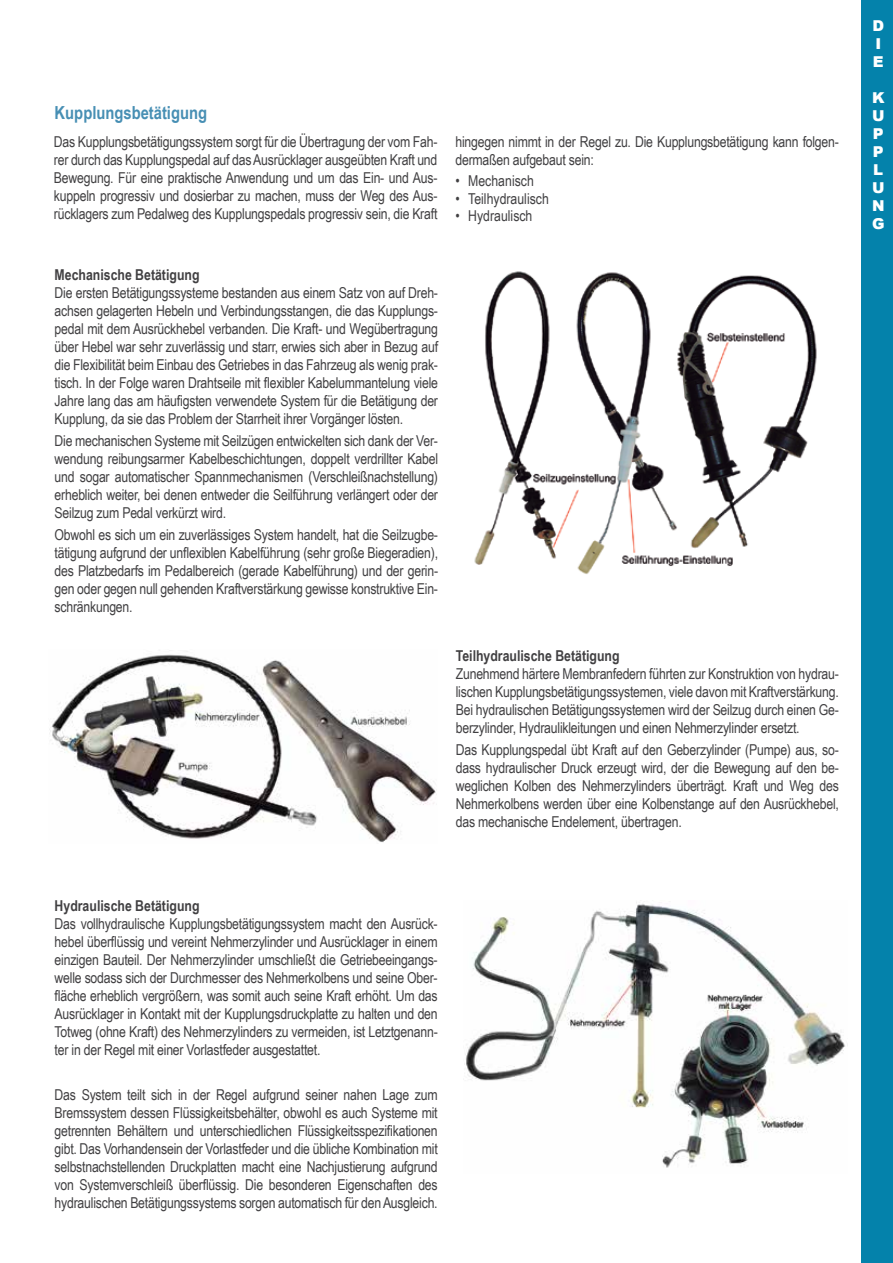
<style>
.page{position:relative;width:893px;height:1263px;background:#fff}
.page>*{position:absolute;margin:0;border:0;box-sizing:border-box;transform-origin:0 0}
.t1{font:700 18px "Arial Narrow";color:#478fb4}
.t2{font:15px/18px "Arial Narrow";letter-spacing:-.015em;color:#414042;text-align:justify}
.t3{font:700 15px "Arial Narrow";color:#414042}
.t4{font:900 15px/18px "Arial";color:#fff}
</style>
<div class="page">
<div style="left:862px;top:0;width:31px;height:1263px;background:#0482ab"></div>
<img style="left:474px;top:271px;width:343px;height:303px">
<img style="left:49px;top:651px;width:387px;height:191px">
<img style="left:464px;top:902px;width:381px;height:266px">
<p class="t1" style="left:55px;top:99px;width:154px">Kupplungsbetätigung</p>
<p class="t2" style="left:54px;top:132px;width:385px">Das Kupplungsbetätigungssystem sorgt für die Übertragung der vom Fah&shy;rer durch das Kupplungspedal auf das Ausrücklager ausgeübten Kraft und Bewegung. Für eine praktische Anwendung und um das Ein- und Aus&shy;kuppeln progressiv und dosierbar zu machen, muss der Weg des Aus&shy;rücklagers zum Pedalweg des Kupplungspedals progressiv sein, die Kraft</p>
<p class="t2" style="left:455px;top:132px;width:385px">hingegen nimmt in der Regel zu. Die Kupplungsbetätigung kann folgen&shy;dermaßen aufgebaut sein:</p>
<p class="t2" style="left:455px;top:172px;width:80px">• Mechanisch</p>
<p class="t2" style="left:455px;top:189px;width:95px">• Teilhydraulisch</p>
<p class="t2" style="left:455px;top:206px;width:78px">• Hydraulisch</p>
<p class="t3" style="left:55px;top:263px;width:146px">Mechanische Betätigung</p>
<p class="t2" style="left:55px;top:283px;width:385px">Die ersten Betätigungssysteme bestanden aus einem Satz von auf Dreh&shy;achsen gelagerten Hebeln und Verbindungsstangen, die das Kupplungs&shy;pedal mit dem Ausrückhebel verbanden. Die Kraft- und Wegübertragung über Hebel war sehr zuverlässig und starr, erwies sich aber in Bezug auf die Flexibilität beim Einbau des Getriebes in das Fahrzeug als wenig prak&shy;tisch. In der Folge waren Drahtseile mit flexibler Kabelummantelung viele Jahre lang das am häufigsten verwendete System für die Betätigung der Kupplung, da sie das Problem der Starrheit ihrer Vorgänger lösten.</p>
<p class="t2" style="left:55px;top:431px;width:385px">Die mechanischen Systeme mit Seilzügen entwickelten sich dank der Ver&shy;wendung reibungsarmer Kabelbeschichtungen, doppelt verdrillter Kabel und sogar automatischer Spannmechanismen (Verschleißnachstellung) erheblich weiter, bei denen entweder die Seilführung verlängert oder der Seilzug zum Pedal verkürzt wird.</p>
<p class="t2" style="left:55px;top:525px;width:385px">Obwohl es sich um ein zuverlässiges System handelt, hat die Seilzugbe&shy;tätigung aufgrund der unflexiblen Kabelführung (sehr große Biegeradien), des Platzbedarfs im Pedalbereich (gerade Kabelführung) und der gerin&shy;gen oder gegen null gehenden Kraftverstärkung gewisse konstruktive Ein&shy;schränkungen.</p>
<p class="t3" style="left:456px;top:644px;width:165px">Teilhydraulische Betätigung</p>
<p class="t2" style="left:456px;top:664px;width:385px">Zunehmend härtere Membranfedern führten zur Konstruktion von hydrau&shy;lischen Kupplungsbetätigungssystemen, viele davon mit Kraftverstärkung.<br>Bei hydraulischen Betätigungssystemen wird der Seilzug durch einen Ge&shy;berzylinder, Hydraulikleitungen und einen Nehmerzylinder ersetzt.</p>
<p class="t2" style="left:456px;top:740px;width:385px">Das Kupplungspedal übt Kraft auf den Geberzylinder (Pumpe) aus, so&shy;dass hydraulischer Druck erzeugt wird, der die Bewegung auf den be&shy;weglichen Kolben des Nehmerzylinders überträgt. Kraft und Weg des Nehmerkolbens werden über eine Kolbenstange auf den Ausrückhebel, das mechanische Endelement, übertragen.</p>
<p class="t3" style="left:55px;top:895px;width:146px">Hydraulische Betätigung</p>
<p class="t2" style="left:55px;top:914px;width:385px">Das vollhydraulische Kupplungsbetätigungssystem macht den Ausrück&shy;hebel überflüssig und vereint Nehmerzylinder und Ausrücklager in einem einzigen Bauteil. Der Nehmerzylinder umschließt die Getriebeeingangs&shy;welle sodass sich der Durchmesser des Nehmerkolbens und seine Ober&shy;fläche erheblich vergrößern, was somit auch seine Kraft erhöht. Um das Ausrücklager in Kontakt mit der Kupplungsdruckplatte zu halten und den Totweg (ohne Kraft) des Nehmerzylinders zu vermeiden, ist Letztgenann&shy;ter in der Regel mit einer Vorlastfeder ausgestattet.</p>
<p class="t2" style="left:55px;top:1085px;width:385px">Das System teilt sich in der Regel aufgrund seiner nahen Lage zum Bremssystem dessen Flüssigkeitsbehälter, obwohl es auch Systeme mit getrennten Behältern und unterschiedlichen Flüssigkeitsspezifikationen gibt. Das Vorhandensein der Vorlastfeder und die übliche Kombination mit selbstnachstellenden Druckplatten macht eine Nachjustierung aufgrund von Systemverschleiß überflüssig. Die besonderen Eigenschaften des hydraulischen Betätigungssystems sorgen automatisch für den Ausgleich.</p>
<p class="t4" style="left:872px;top:16px;width:13px">D<br>I<br>E</p>
<p class="t4" style="left:872px;top:88px;width:14px;text-align:justify">K U P P L U N G</p>
</div>
